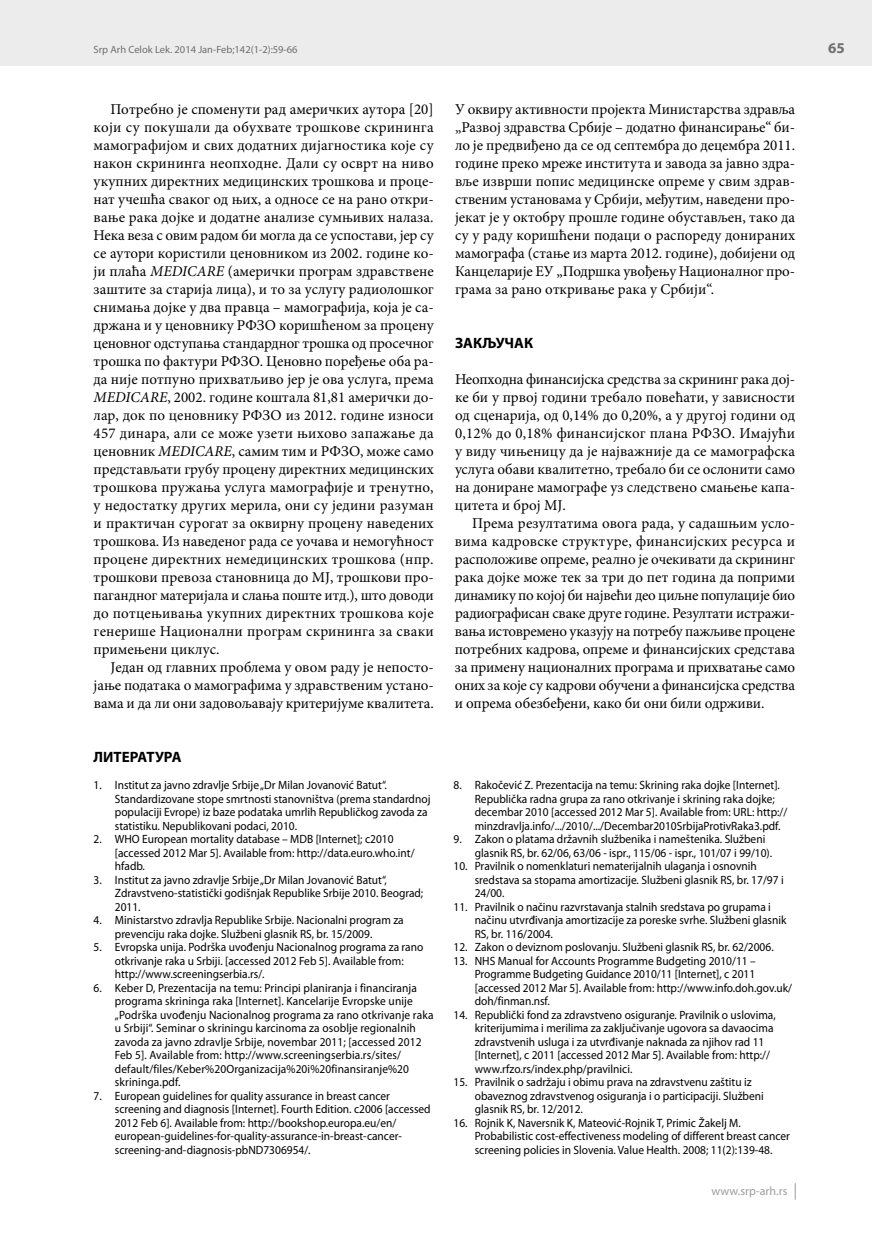
<style>
.page{position:relative;width:872px;height:1234px;background:#fff}
.page>*{position:absolute;margin:0;border:0;box-sizing:border-box;transform-origin:0 0}
.t1{font:15px/18px "Minion Pro";color:#000;text-align:justify}
.t2{font:700 15px "Myriad Pro";color:#000}
.t3{font:700 15px "Myriad Pro";color:#6f6f6e}
.t4{font:12px/13.5px "Myriad Pro";color:#000;scale:.95 1}
.t5{font:12px "Myriad Pro";letter-spacing:.005em;color:#9c9d9d}
.t6{font:10.5px "Myriad Pro";color:#6f6f6e}
.s1{font-style:italic}
</style>
<div class="page">
<div style="left:0;top:0;width:872px;height:66px;background:#ececed"></div>
<svg style="left:795px;top:1183px;width:1px;height:16px"></svg>
<p class="t6" style="left:94px;top:44px;width:206px">Srp Arh Celok Lek. 2014 Jan-Feb;142(1-2):59-66</p>
<p class="t3" style="left:828px;top:40px;width:18px">65</p>
<p class="t1" style="left:94px;top:100px;width:342px;text-indent:17px">Потребно је споменути рад америчких аутора [20] који су покушали да обухвате трошкове скрининга мамографијом и свих додатних дијагностика које су након скрининга неопходне. Дали су осврт на ниво укупних директних медицинских трошкова и проце&shy;нат учешћа сваког од њих, а односе се на рано откри&shy;вање рака дојке и додатне анализе сумњивих налаза.<br>Нека веза с овим радом би могла да се успостави, јер су се аутори користили ценовником из 2002. године ко&shy;ји плаћа <span class="s1">MEDICARE</span> (амерички програм здравствене заштите за старија лица), и то за услугу радиолошког снимања дојке у два правца – мамографија, која је са&shy;држана и у ценовнику РФЗО коришћеном за процену ценовног одступања стандардног трошка од просечног трошка по фактури РФЗО. Ценовно поређење оба ра&shy;да није потпуно прихватљиво јер је ова услуга, према <span class="s1">MEDICARE</span>, 2002. године коштала 81,81 амерички до&shy;лар, док по ценовнику РФЗО из 2012. године износи 457 динара, али се може узети њихово запажање да ценовник <span class="s1">MEDICARE</span>, самим тим и РФЗО, може само представљати грубу процену директних медицинских трошкова пружања услуга мамографије и тренутно, у недостатку других мерила, они су једини разуман и практичан сурогат за оквирну процену наведених трошкова. Из наведеног рада се уочава и немогућност процене директних немедицинских трошкова (нпр. трошкови превоза становница до МЈ, трошкови про&shy;пагандног материјала и слања поште итд.), што доводи до потцењивања укупних директних трошкова које генерише Национални програм скрининга за сваки примењени циклус.</p>
<p class="t1" style="left:94px;top:658px;width:342px;text-indent:17px">Један од главних проблема у овом раду је непосто&shy;јање података о мамографима у здравственим устано&shy;вама и да ли они задовољавају критеријуме квалитета.</p>
<p class="t2" style="left:94px;top:748px;width:89px">ЛИТЕРАТУРА</p>
<p class="t4" style="left:115px;top:778px;width:334px;text-indent:-21px">1. Institut za javno zdravlje Srbije „Dr Milan Jovanović Batut“.<br>Standardizovane stope smrtnosti stanovništva (prema standardnoj populaciji Evrope) iz baze podataka umrlih Republičkog zavoda za statistiku. Nepublikovani podaci, 2010.</p>
<p class="t4" style="left:115px;top:832px;width:317px;text-indent:-21px">2. WHO European mortality database – MDB [Internet]; c2010 [accessed 2012 Mar 5]. Available from: http://data.euro.who.int/ hfadb.</p>
<p class="t4" style="left:115px;top:872px;width:326px;text-indent:-21px">3. Institut za javno zdravlje Srbije „Dr Milan Jovanović Batut“,<br>Zdravstveno-statistički godišnjak Republike Srbije 2010. Beograd;<br>2011.</p>
<p class="t4" style="left:115px;top:913px;width:305px;text-indent:-21px">4. Ministarstvo zdravlja Republike Srbije. Nacionalni program za prevenciju raka dojke. Službeni glasnik RS, br. 15/2009.</p>
<p class="t4" style="left:115px;top:940px;width:326px;text-indent:-21px">5. Evropska unija. Podrška uvođenju Nacionalnog programa za rano otkrivanje raka u Srbiji. [accessed 2012 Feb 5]. Available from: http://www.screeningserbia.rs/.</p>
<p class="t4" style="left:115px;top:980px;width:337px;text-indent:-21px">6. Keber D, Prezentacija na temu: Principi planiranja i financiranja programa skrininga raka [Internet]. Kancelarije Evropske unije „Podrška uvođenju Nacionalnog programa za rano otkrivanje raka u Srbiji“. Seminar o skriningu karcinoma za osoblje regionalnih zavoda za javno zdravlje Srbije, novembar 2011; [accessed 2012<br>Feb 5]. Available from: http://www.screeningserbia.rs/sites/ default/files/Keber%20Organizacija%20i%20finansiranje%20 skrininga.pdf.</p>
<p class="t4" style="left:115px;top:1088px;width:334px;text-indent:-21px">7. European guidelines for quality assurance in breast cancer screening and diagnosis [Internet]. Fourth Edition. c2006 [accessed 2012 Feb 6]. Available from: http://bookshop.europa.eu/en/ european-guidelines-for-quality-assurance-in-breast-cancer&shy;screening-and-diagnosis-pbND7306954/.</p>
<p class="t1" style="left:455px;top:100px;width:342px">У оквиру активности пројекта Министарства здравља „Развој здравства Србије – додатно финансирање“ би&shy;ло је предвиђено да се од септембра до децембра 2011. године преко мреже института и завода за јавно здра&shy;вље изврши попис медицинске опреме у свим здрав&shy;ственим установама у Србији, међутим, наведени про&shy;јекат је у октобру прошле године обустављен, тако да су у раду коришћени подаци о распореду донираних мамографа (стање из марта 2012. године), добијени од Канцеларије ЕУ „Подршка увођењу Националног про&shy;грама за рано откривање рака у Србији“.</p>
<p class="t2" style="left:455px;top:334px;width:80px">ЗАКЉУЧАК</p>
<p class="t1" style="left:455px;top:370px;width:342px">Неопходна финансијска средства за скрининг рака дој&shy;ке би у првој години требало повећати, у зависности од сценарија, од 0,14% до 0,20%, а у другој години од 0,12% до 0,18% финансијског плана РФЗО. Имајући у виду чињеницу да је најважније да се мамографска услуга обави квалитетно, требало би се ослонити само на дониране мамографе уз следствено смањење капа&shy;цитета и број МЈ.</p>
<p class="t1" style="left:455px;top:514px;width:342px;text-indent:17px">Према резултатима овога рада, у садашњим усло&shy;вима кадровске структуре, финансијских ресурса и расположиве опреме, реално је очекивати да скрининг рака дојке може тек за три до пет година да поприми динамику по којој би највећи део циљне популације био радиографисан сваке друге године. Резултати истражи&shy;вања истовремено указују на потребу пажљиве процене потребних кадрова, опреме и финансијских средстава за примену националних програма и прихватање само оних за које су кадрови обучени а финансијска средства и опрема обезбеђени, како би они били одрживи.</p>
<p class="t4" style="left:475px;top:778px;width:330px;text-indent:-21px">8. Rakočević Z. Prezentacija na temu: Skrining raka dojke [Internet].<br>Republička radna grupa za rano otkrivanje i skrining raka dojke; decembar 2010 [accessed 2012 Mar 5]. Available from: URL: http:// minzdravlja.info/.../2010/.../Decembar2010SrbijaProtivRaka3.pdf.</p>
<p class="t4" style="left:475px;top:832px;width:315px;text-indent:-21px">9. Zakon o platama državnih službenika i nameštenika. Službeni glasnik RS, br. 62/06, 63/06 - ispr., 115/06 - ispr., 101/07 i 99/10).</p>
<p class="t4" style="left:475px;top:859px;width:327px;text-indent:-21px">10. Pravilnik o nomenklaturi nematerijalnih ulaganja i osnovnih sredstava sa stopama amortizacije. Službeni glasnik RS, br. 17/97 i<br>24/00.</p>
<p class="t4" style="left:475px;top:899px;width:329px;text-indent:-21px">11. Pravilnik o načinu razvrstavanja stalnih sredstava po grupama i načinu utvrđivanja amortizacije za poreske svrhe. Službeni glasnik<br>RS, br. 116/2004.</p>
<p class="t4" style="left:453px;top:940px;width:338px">12. Zakon o deviznom poslovanju. Službeni glasnik RS, br. 62/2006.</p>
<p class="t4" style="left:475px;top:953px;width:335px;text-indent:-21px">13. NHS Manual for Accounts Programme Budgeting 2010/11 – Programme Budgeting Guidance 2010/11 [Internet], c 2011 [accessed 2012 Mar 5]. Available from: http://www.info.doh.gov.uk/ doh/finman.nsf.</p>
<p class="t4" style="left:475px;top:1007px;width:318px;text-indent:-21px">14. Republički fond za zdravstveno osiguranje. Pravilnik o uslovima, kriterijumima i merilima za zaključivanje ugovora sa davaocima zdravstvenih usluga i za utvrđivanje naknada za njihov rad 11 [Internet], c 2011 [accessed 2012 Mar 5]. Available from: http:// www.rfzo.rs/index.php/pravilnici.</p>
<p class="t4" style="left:475px;top:1075px;width:306px;text-indent:-21px">15. Pravilnik o sadržaju i obimu prava na zdravstvenu zaštitu iz obaveznog zdravstvenog osiguranja i o participaciji. Službeni glasnik RS, br. 12/2012.</p>
<p class="t4" style="left:475px;top:1115px;width:333px;text-indent:-21px">16. Rojnik K, Naversnik K, Mateović-Rojnik T, Primic Žakelj M.<br>Probabilistic cost-effectiveness modeling of different breast cancer screening policies in Slovenia. Value Health. 2008; 11(2):139-48.</p>
<p class="t5" style="left:711px;top:1184px;width:77px">www.srp-arh.rs</p>
</div>
